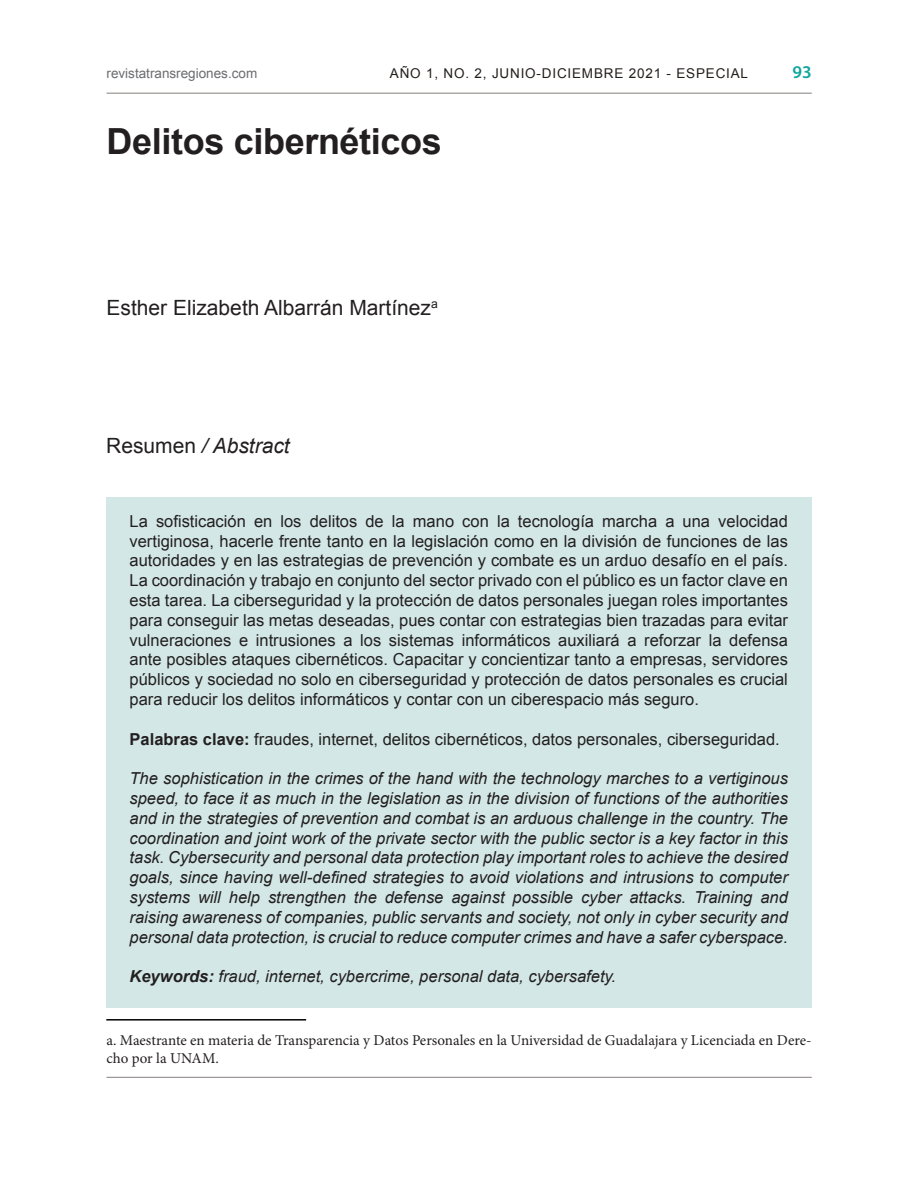
<style>
.page{position:relative;width:918px;height:1188px;background:#fff}
.page>*{position:absolute;margin:0;border:0;box-sizing:border-box;transform-origin:0 0}
.Título_Artículo{font:700 36px "Arial";letter-spacing:-.01em;color:#231f20}
.t1{font:21px "Arial";color:#231f20}
.t2{font:italic 21px "Arial";color:#231f20}
.t3{font:600 18px "Myriad Pro";color:#12a79d}
.t4{font:16.5px/19.8px "Arial";color:#231f20;text-align:justify}
.t5{font:italic 16.5px/19.8px "Arial";color:#231f20;text-align:justify}
.t6{font:15px/18px "Minion Pro";color:#231f20}
.t7{font:13.5px "Arial";letter-spacing:.06em;color:#241e1b}
.t8{font:13.5px "Arial";color:#6c6d70}
.s1{font-style:normal}
.s2{font-weight:700}
</style>
<div class="page">
<hr style="left:107px;top:1077px;width:705px;height:1px;background:#867f7c">
<hr style="left:107px;top:93px;width:705px;height:1px;background:#867f7c">
<div style="left:106px;top:497px;width:706px;height:511px;background:#d3e8e6"></div>
<hr style="left:106px;top:1019px;width:200px;height:2px;background:#000">
<p class="t8" style="left:107px;top:64px;width:152px">revistatransregiones.com</p>
<p class="t7" style="left:390px;top:64px;width:360px">AÑO 1, NO. 2, JUNIO-DICIEMBRE 2021 - ESPECIAL</p>
<p class="t3" style="left:792px;top:61px;width:21px">93</p>
<p class="Título_Artículo" style="left:107px;top:117px;width:337px">Delitos cibernéticos</p>
<p class="t1" style="left:107px;top:294px;width:333px">Esther Elizabeth Albarrán Martínez<sup>a</sup></p>
<p class="t2" style="left:106px;top:432px;width:185px"><span class="s1">Resumen</span> / Abstract</p>
<p class="t4" style="left:130px;top:511px;width:660px">La sofisticación en los delitos de la mano con la tecnología marcha a una velocidad vertiginosa, hacerle frente tanto en la legislación como en la división de funciones de las autoridades y en las estrategias de prevención y combate es un arduo desafío en el país.<br>La coordinación y trabajo en conjunto del sector privado con el público es un factor clave en esta tarea. La ciberseguridad y la protección de datos personales juegan roles importantes para conseguir las metas deseadas, pues contar con estrategias bien trazadas para evitar vulneraciones e intrusiones a los sistemas informáticos auxiliará a reforzar la defensa ante posibles ataques cibernéticos. Capacitar y concientizar tanto a empresas, servidores públicos y sociedad no solo en ciberseguridad y protección de datos personales es crucial para reducir los delitos informáticos y contar con un ciberespacio más seguro.</p>
<p class="t4" style="left:130px;top:729px;width:652px"><span class="s2">Palabras clave:</span> fraudes, internet, delitos cibernéticos, datos personales, ciberseguridad.</p>
<p class="t5" style="left:130px;top:769px;width:660px">The sophistication in the crimes of the hand with the technology marches to a vertiginous speed, to face it as much in the legislation as in the division of functions of the authorities and in the strategies of prevention and combat is an arduous challenge in the country. The coordination and joint work of the private sector with the public sector is a key factor in this task. Cybersecurity and personal data protection play important roles to achieve the desired goals, since having well-defined strategies to avoid violations and intrusions to computer systems will help strengthen the defense against possible cyber attacks. Training and raising awareness of companies, public servants and society, not only in cyber security and personal data protection, is crucial to reduce computer crimes and have a safer cyberspace.</p>
<p class="t5" style="left:130px;top:967px;width:488px"><span class="s2">Keywords:</span> fraud, internet, cybercrime, personal data, cybersafety.</p>
<p class="t6" style="left:107px;top:1031px;width:707px">a. Maestrante en materia de Transparencia y Datos Personales en la Universidad de Guadalajara y Licenciada en Dere&shy;cho por la UNAM.</p>
</div>
